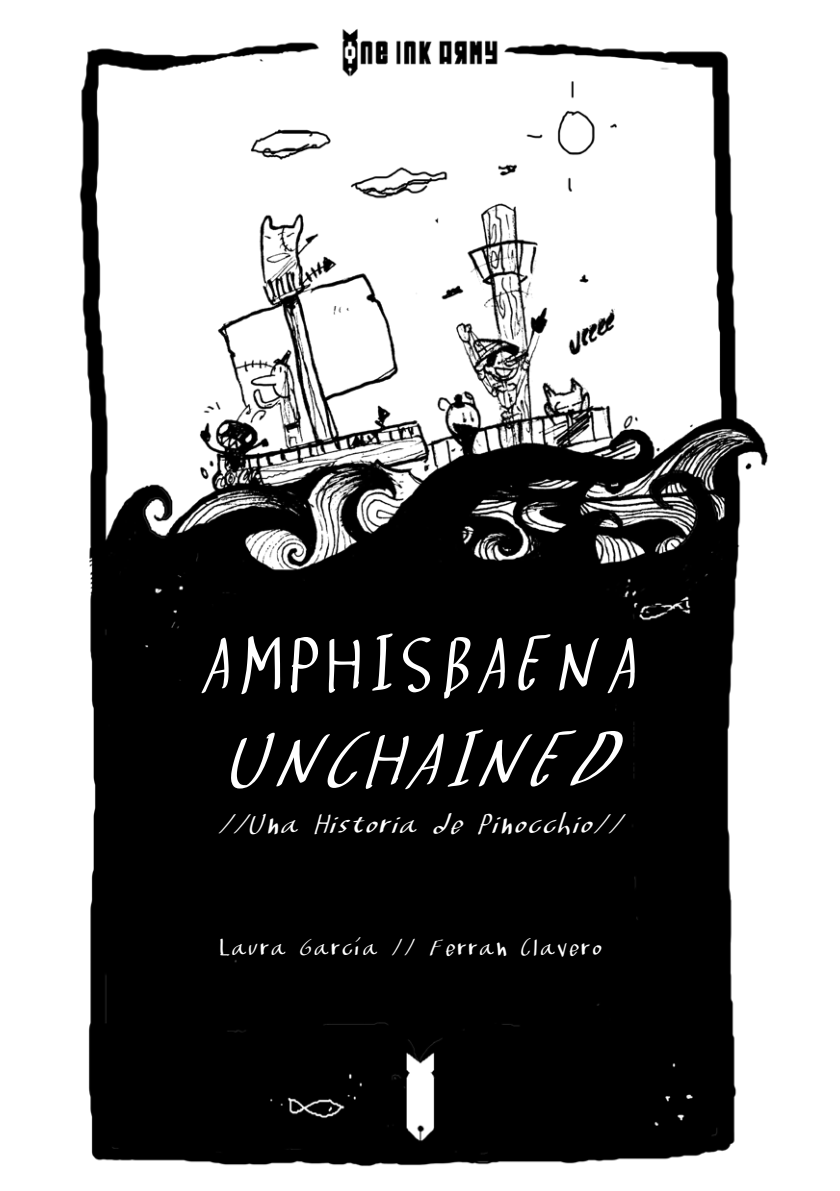
<style>
.page{position:relative;width:840px;height:1191px;background:#fff}
.page>*{position:absolute;margin:0;border:0;box-sizing:border-box;transform-origin:0 0}
.t1{font:76px "meow typo";color:#fff}
.t2{font:italic 76px "meow typo";color:#fff}
.t3{font:italic 28px "meow typo";color:#fff}
.t4{font:24px "meow typo";color:#fff}
</style>
<div class="page">
<img style="left:79px;top:29px;width:689px;height:1138px">
<h1 class="t1" style="left:198px;top:616px;width:445px">AMPHISBAENA</h1>
<h1 class="t2" style="left:224px;top:712px;width:419px">UNCHAINED</h1>
<p class="t3" style="left:217px;top:806px;width:416px">//Una Historia de Pinocchio//</p>
<p class="t4" style="left:219px;top:932px;width:385px">Laura García // Ferran Clavero</p>
</div>
